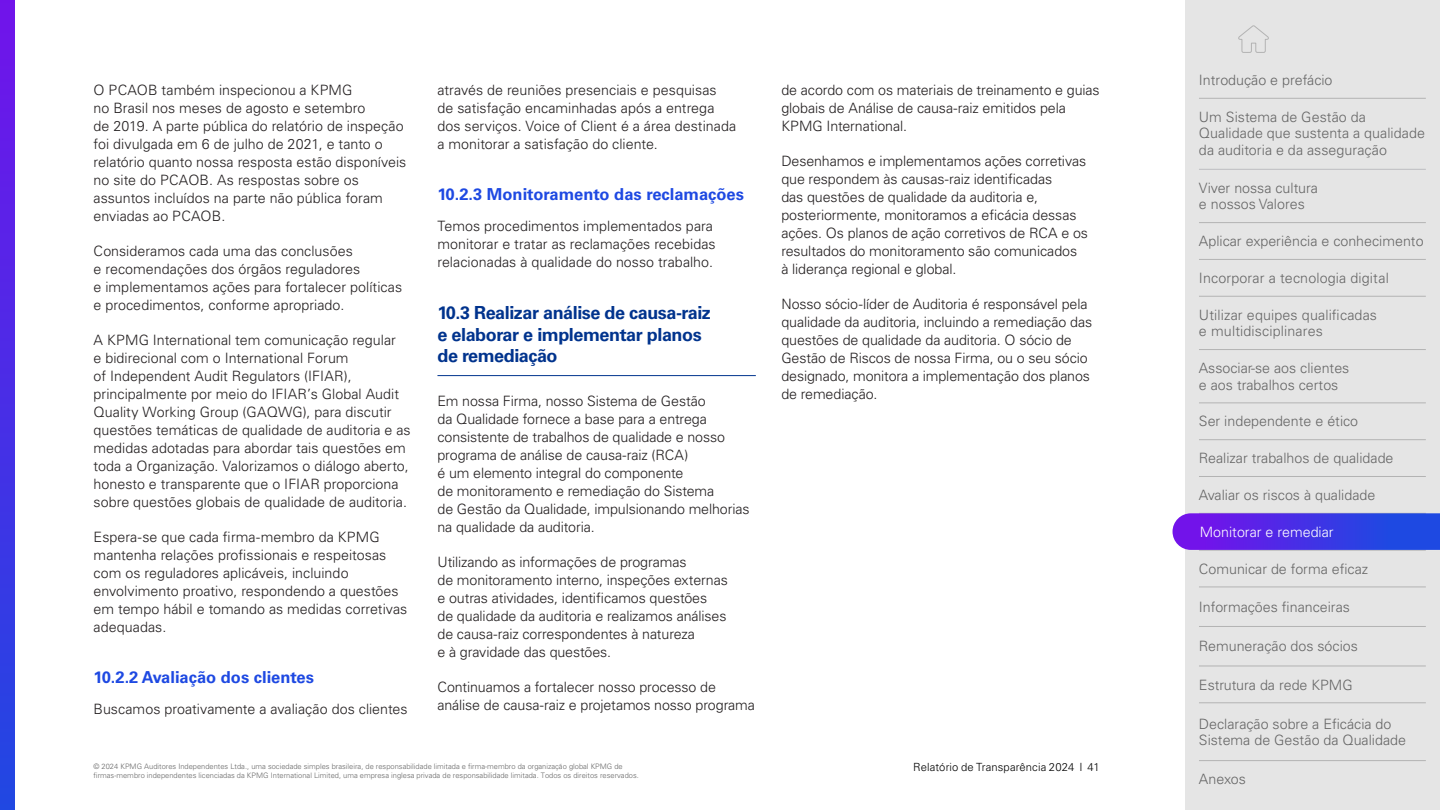
<style>
.page{position:relative;width:1440px;height:810px;background:#fff}
.page>*{position:absolute;margin:0;border:0;box-sizing:border-box;transform-origin:0 0}
.t1{font:700 18px/21.6px "Univers LT Std";letter-spacing:-.025em;color:#00338d}
.t2{font:700 16.5px "Univers LT Std";color:#1e49e2}
.t3{font:300 14.25px/18px "Univers LT Std";color:#231f20}
.t4{font:300 14.25px/16.5px "Univers LT Std";color:#666}
.t5{font:300 14.25px "Univers LT Std";color:#fff}
.t6{font:300 11.25px "Univers LT Std";letter-spacing:.01em;color:#000}
.t7{font:300 7.5px "Univers LT Std";color:#666}
</style>
<div class="page">
<div style="left:1185px;top:0;width:255px;height:810px;background:#e5e5e5"></div>
<hr style="left:437px;top:375px;width:319px;height:1px;background:#00338d">
<hr style="left:1199px;top:98px;width:226px;height:1px;background:#b3b3b3">
<hr style="left:1199px;top:222px;width:226px;height:1px;background:#b3b3b3">
<hr style="left:1199px;top:169px;width:226px;height:1px;background:#bcbdc0">
<hr style="left:1199px;top:259px;width:226px;height:1px;background:#b3b3b3">
<hr style="left:1199px;top:296px;width:226px;height:1px;background:#b3b3b3">
<hr style="left:1199px;top:349px;width:226px;height:1px;background:#b3b3b3">
<hr style="left:1199px;top:402px;width:226px;height:1px;background:#b3b3b3">
<hr style="left:1199px;top:439px;width:226px;height:1px;background:#b3b3b3">
<hr style="left:1199px;top:476px;width:226px;height:1px;background:#b3b3b3">
<hr style="left:1199px;top:550px;width:226px;height:1px;background:#b3b3b3">
<hr style="left:1199px;top:587px;width:226px;height:1px;background:#b3b3b3">
<hr style="left:1199px;top:760px;width:226px;height:1px;background:#b3b3b3">
<svg style="left:1238px;top:25px;width:31px;height:28px"></svg>
<hr style="left:1199px;top:626px;width:226px;height:1px;background:#b3b3b3">
<hr style="left:1199px;top:666px;width:226px;height:1px;background:#b3b3b3">
<hr style="left:1199px;top:702px;width:226px;height:1px;background:#b3b3b3">
<svg style="left:1172px;top:513px;width:268px;height:37px;background:#4935e5"></svg>
<svg style="left:0;top:0;width:14px;height:810px;background:#482de6"></svg>
<p class="t3" style="left:94px;top:81px;width:314px">O PCAOB também inspecionou a KPMG<br>no Brasil nos meses de agosto e setembro<br>de 2019. A parte pública do relatório de inspeção foi divulgada em 6 de julho de 2021, e tanto o relatório quanto nossa resposta estão disponíveis no site do PCAOB. As respostas sobre os assuntos incluídos na parte não pública foram enviadas ao PCAOB.</p>
<p class="t3" style="left:94px;top:242px;width:310px">Consideramos cada uma das conclusões<br>e recomendações dos órgãos reguladores<br>e implementamos ações para fortalecer políticas e procedimentos, conforme apropriado.</p>
<p class="t3" style="left:94px;top:331px;width:319px">A KPMG International tem comunicação regular<br>e bidirecional com o International Forum<br>of Independent Audit Regulators (IFIAR), principalmente por meio do IFIAR’s Global Audit Quality Working Group (GAQWG), para discutir questões temáticas de qualidade de auditoria e as medidas adotadas para abordar tais questões em toda a Organização. Valorizamos o diálogo aberto, honesto e transparente que o IFIAR proporciona sobre questões globais de qualidade de auditoria.</p>
<p class="t3" style="left:94px;top:528px;width:315px">Espera-se que cada firma-membro da KPMG mantenha relações profissionais e respeitosas com os reguladores aplicáveis, incluindo envolvimento proativo, respondendo a questões em tempo hábil e tomando as medidas corretivas adequadas.</p>
<p class="t2" style="left:94px;top:667px;width:222px">10.2.2 Avaliação dos clientes</p>
<p class="t3" style="left:94px;top:700px;width:316px">Buscamos proativamente a avaliação dos clientes</p>
<p class="t3" style="left:437px;top:81px;width:300px">através de reuniões presenciais e pesquisas<br>de satisfação encaminhadas após a entrega dos serviços. Voice of Client é a área destinada a monitorar a satisfação do cliente.</p>
<p class="t2" style="left:437px;top:184px;width:308px">10.2.3 Monitoramento das reclamações</p>
<p class="t3" style="left:437px;top:217px;width:280px">Temos procedimentos implementados para monitorar e tratar as reclamações recebidas relacionadas à qualidade do nosso trabalho.</p>
<p class="t1" style="left:437px;top:302px;width:275px">10.3 Realizar análise de causa-raiz e elaborar e implementar planos de remediação</p>
<p class="t3" style="left:437px;top:392px;width:314px">Em nossa Firma, nosso Sistema de Gestão<br>da Qualidade fornece a base para a entrega consistente de trabalhos de qualidade e nosso programa de análise de causa-raiz (RCA)<br>é um elemento integral do componente<br>de monitoramento e remediação do Sistema<br>de Gestão da Qualidade, impulsionando melhorias na qualidade da auditoria.</p>
<p class="t3" style="left:437px;top:553px;width:292px">Utilizando as informações de programas<br>de monitoramento interno, inspeções externas e outras atividades, identificamos questões<br>de qualidade da auditoria e realizamos análises de causa-raiz correspondentes à natureza<br>e à gravidade das questões.</p>
<p class="t3" style="left:437px;top:678px;width:319px">Continuamos a fortalecer nosso processo de análise de causa-raiz e projetamos nosso programa</p>
<p class="t3" style="left:781px;top:81px;width:320px">de acordo com os materiais de treinamento e guias globais de Análise de causa-raiz emitidos pela<br>KPMG International.</p>
<p class="t3" style="left:781px;top:152px;width:308px">Desenhamos e implementamos ações corretivas que respondem às causas-raiz identificadas<br>das questões de qualidade da auditoria e, posteriormente, monitoramos a eficácia dessas ações. Os planos de ação corretivos de RCA e os resultados do monitoramento são comunicados<br>à liderança regional e global.</p>
<p class="t3" style="left:781px;top:295px;width:312px">Nosso sócio-líder de Auditoria é responsável pela qualidade da auditoria, incluindo a remediação das questões de qualidade da auditoria. O sócio de Gestão de Riscos de nossa Firma, ou o seu sócio designado, monitora a implementação dos planos de remediação.</p>
<p class="t7" style="left:94px;top:762px;width:531px">© 2024 KPMG Auditores Independentes Ltda., uma sociedade simples brasileira, de responsabilidade limitada e firma-membro da organização global KPMG de</p>
<p class="t6" style="left:913px;top:761px;width:188px">Relatório de Transparência 2024 I 41</p>
<p class="t7" style="left:94px;top:771px;width:547px">firmas-membro independentes licenciadas da KPMG International Limited, uma empresa inglesa privada de responsabilidade limitada. Todos os direitos reservados.</p>
<p class="t4" style="left:1199px;top:72px;width:135px">Introdução e prefácio</p>
<p class="t4" style="left:1199px;top:109px;width:227px">Um Sistema de Gestão da<br>Qualidade que sustenta a qualidade da auditoria e da asseguração</p>
<p class="t4" style="left:1199px;top:180px;width:120px">Viver nossa cultura e nossos Valores</p>
<p class="t4" style="left:1199px;top:233px;width:226px">Aplicar experiência e conhecimento</p>
<p class="t4" style="left:1199px;top:270px;width:191px">Incorporar a tecnologia digital</p>
<p class="t4" style="left:1199px;top:307px;width:180px">Utilizar equipes qualificadas e multidisciplinares</p>
<p class="t4" style="left:1199px;top:360px;width:152px">Associar-se aos clientes e aos trabalhos certos</p>
<p class="t4" style="left:1199px;top:413px;width:161px">Ser independente e ético</p>
<p class="t4" style="left:1199px;top:450px;width:196px">Realizar trabalhos de qualidade</p>
<p class="t4" style="left:1199px;top:487px;width:178px">Avaliar os riscos à qualidade</p>
<p class="t5" style="left:1199px;top:523px;width:135px">Monitorar e remediar</p>
<p class="t4" style="left:1199px;top:560px;width:171px">Comunicar de forma eficaz</p>
<p class="t4" style="left:1199px;top:599px;width:152px">Informações financeiras</p>
<p class="t4" style="left:1199px;top:638px;width:160px">Remuneração dos sócios</p>
<p class="t4" style="left:1199px;top:676px;width:155px">Estrutura da rede KPMG</p>
<p class="t4" style="left:1199px;top:715px;width:208px">Declaração sobre a Eficácia do<br>Sistema de Gestão da Qualidade</p>
<p class="t4" style="left:1199px;top:771px;width:48px">Anexos</p>
</div>
